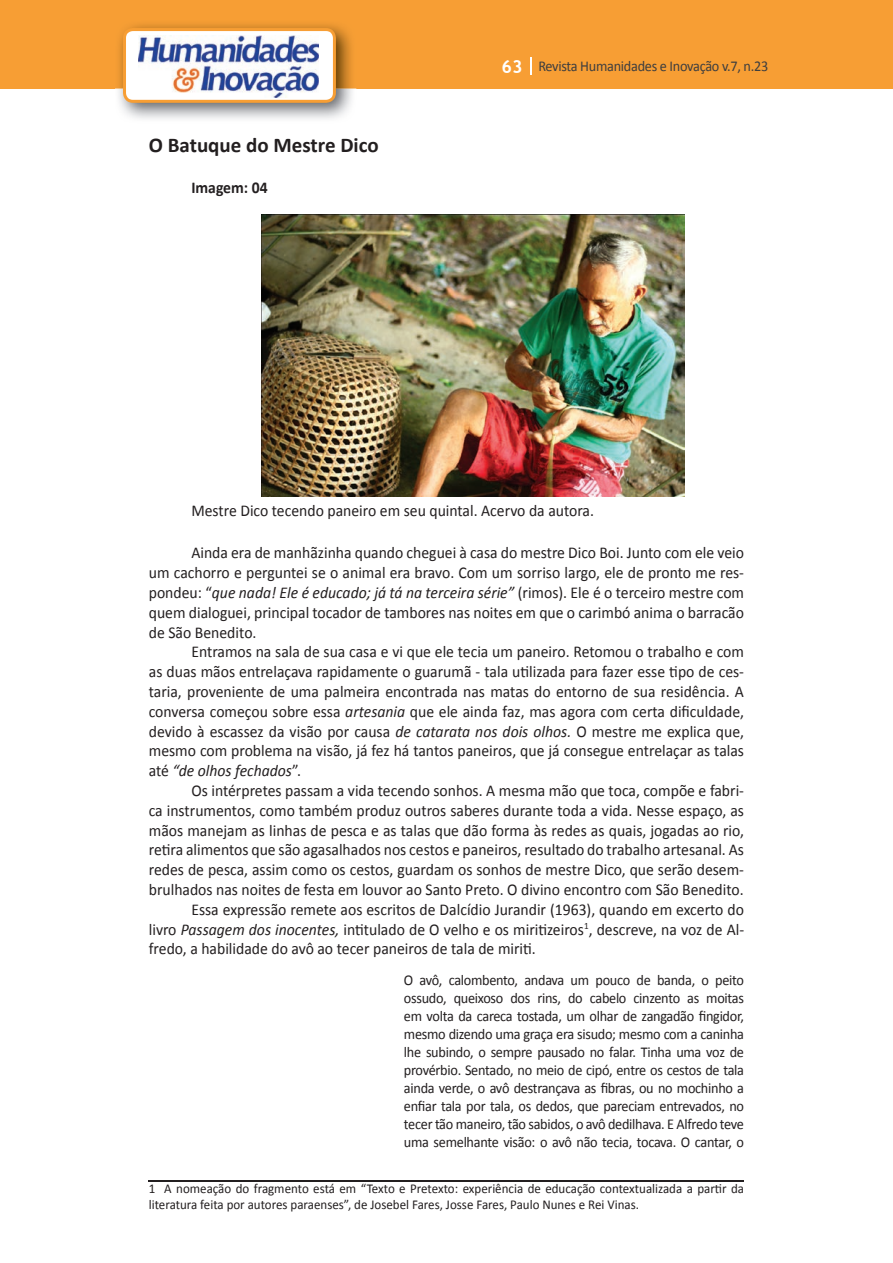
<style>
.page{position:relative;width:893px;height:1263px;background:#fff}
.page>*{position:absolute;margin:0;border:0;box-sizing:border-box;transform-origin:0 0}
.t1{font:700 21px "Calibri";color:#231f20}
.t2{font:16.5px/19.8px "Calibri";color:#231f20;text-align:justify;scale:.95 1}
.t3{font:700 16.5px "Calibri";color:#231f20;scale:.95 1}
.t4{font:15px/18px "Calibri";letter-spacing:-.02em;color:#231f20;text-align:justify;scale:.95 1}
.t5{font:15px "Calibri";letter-spacing:-.02em;color:#3e3e3f;scale:.95 1}
.t6{font:13.5px/16.2px "Calibri";color:#231f20;scale:.96 1}
.s1{font-family:"Trebuchet MS";font-weight:700;font-size:18px;color:#fff}
.s2{font-style:italic}
</style>
<div class="page">
<div style="left:0;top:0;width:893px;height:88px;background:#f79e34"></div>
<svg style="left:530px;top:57px;width:2px;height:18px"></svg>
<img style="left:115px;top:24px;width:241px;height:95px">
<svg style="left:123px;top:28px;width:213px;height:75px"></svg>
<img style="left:262px;top:215px;width:422px;height:281px">
<hr style="left:149px;top:1180px;width:595px;height:1px;background:#231f20">
<p class="t1" style="left:149px;top:131px;width:231px">O Batuque do Mestre Dico</p>
<p class="t3" style="left:191px;top:177px;width:82px">Imagem: 04</p>
<p class="t5" style="left:501px;top:57px;width:282px"><span class="s1">63</span> Revista Humanidades e Inovação v.7, n.23</p>
<p class="t2" style="left:191px;top:501px;width:425px">Mestre Dico tecendo paneiro em seu quintal. Acervo da autora.</p>
<p class="t2" style="left:149px;top:543px;width:628px;text-indent:43px">Ainda era de manhãzinha quando cheguei à casa do mestre Dico Boi. Junto com ele veio um cachorro e perguntei se o animal era bravo. Com um sorriso largo, ele de pronto me res&shy;pondeu: “<span class="s2">que nada! Ele é educado; já tá na terceira série”</span> (rimos). Ele é o terceiro mestre com quem dialoguei, principal tocador de tambores nas noites em que o carimbó anima o barracão de São Benedito.</p>
<p class="t2" style="left:149px;top:642px;width:628px;text-indent:43px">Entramos na sala de sua casa e vi que ele tecia um paneiro. Retomou o trabalho e com as duas mãos entrelaçava rapidamente o guarumã - tala utilizada para fazer esse tipo de ces&shy;taria, proveniente de uma palmeira encontrada nas matas do entorno de sua residência. A conversa começou sobre essa <span class="s2">artesania</span> que ele ainda faz, mas agora com certa dificuldade, devido à escassez da visão por causa <span class="s2">de catarata nos dois olhos.</span> O mestre me explica que, mesmo com problema na visão, já fez há tantos paneiros, que já consegue entrelaçar as talas até <span class="s2">“de olhos fechados</span>”.</p>
<p class="t2" style="left:191px;top:781px;width:583px">Os intérpretes passam a vida tecendo sonhos. A mesma mão que toca, compõe e fabri-</p>
<p class="t2" style="left:149px;top:800px;width:628px">ca instrumentos, como também produz outros saberes durante toda a vida. Nesse espaço, as</p>
<p class="t2" style="left:149px;top:820px;width:628px">mãos manejam as linhas de pesca e as talas que dão forma às redes as quais, jogadas ao rio,</p>
<p class="t2" style="left:149px;top:840px;width:628px">retira alimentos que são agasalhados nos cestos e paneiros, resultado do trabalho artesanal. As</p>
<p class="t2" style="left:149px;top:860px;width:628px">redes de pesca, assim como os cestos, guardam os sonhos de mestre Dico, que serão desem-</p>
<p class="t2" style="left:149px;top:880px;width:628px">brulhados nas noites de festa em louvor ao Santo Preto. O divino encontro com São Benedito.</p>
<p class="t2" style="left:191px;top:899px;width:583px">Essa expressão remete aos escritos de Dalcídio Jurandir (1963), quando em excerto do</p>
<p class="t2" style="left:149px;top:919px;width:628px">livro <span class="s2">Passagem dos inocentes,</span> intitulado de O velho e os miritizeiros<sup>1</sup>, descreve, na voz de Al-</p>
<p class="t2" style="left:149px;top:939px;width:409px">fredo, a habilidade do avô ao tecer paneiros de tala de miriti.</p>
<p class="t4" style="left:404px;top:971px;width:360px">O avô, calombento, andava um pouco de banda, o peito ossudo, queixoso dos rins, do cabelo cinzento as moitas em volta da careca tostada, um olhar de zangadão fingidor, mesmo dizendo uma graça era sisudo; mesmo com a caninha lhe subindo, o sempre pausado no falar. Tinha uma voz de provérbio. Sentado, no meio de cipó, entre os cestos de tala ainda verde, o avô destrançava as fibras, ou no mochinho a enfiar tala por tala, os dedos, que pareciam entrevados, no tecer tão maneiro, tão sabidos, o avô dedilhava. E Alfredo teve uma semelhante visão: o avô não tecia, tocava. O cantar, o</p>
<p class="t6" style="left:149px;top:1180px;width:622px">1 A nomeação do fragmento está em “Texto e Pretexto: experiência de educação contextualizada a partir da literatura feita por autores paraenses”, de Josebel Fares, Josse Fares, Paulo Nunes e Rei Vinas.</p>
</div>
